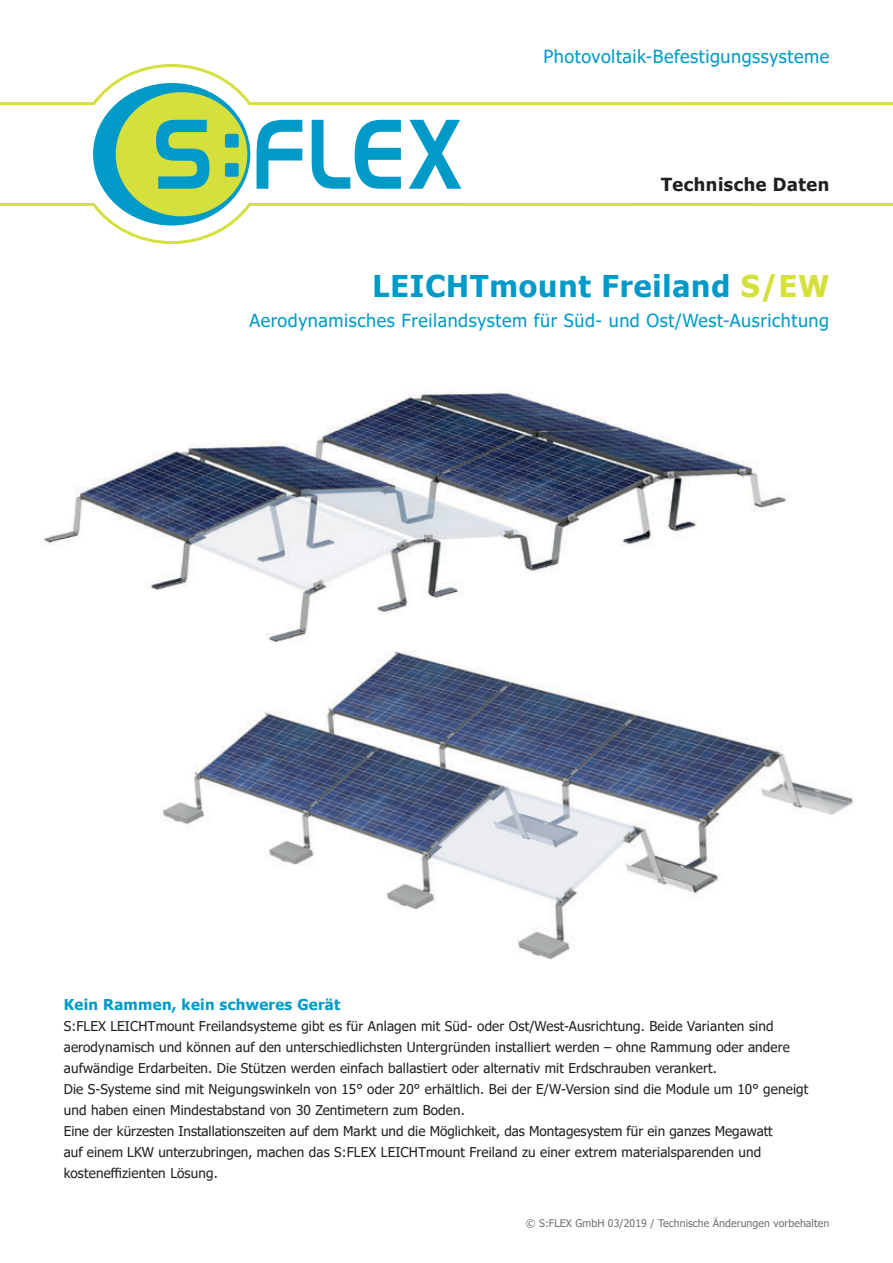
<style>
.page{position:relative;width:893px;height:1263px;background:#fff}
.page>*{position:absolute;margin:0;border:0;box-sizing:border-box;transform-origin:0 0}
.t1{font:700 30px "Tahoma";letter-spacing:.03em;color:#009ac8}
.t2{font:18px "Tahoma";letter-spacing:.03em;color:#009ac8}
.t3{font:700 18px "Tahoma";letter-spacing:.03em;color:#231f20}
.t4{font:700 15px "Tahoma";letter-spacing:.02em;color:#009ac8}
.t5{font:13.5px/21px "Tahoma";letter-spacing:.01em;color:#231f20}
.t6{font:10.5px "Tahoma";letter-spacing:.01em;color:#6d6f71}
.s1{color:#d6e03d}
</style>
<div class="page">
<svg style="left:0;top:202px;width:893px;height:43px"></svg>
<div style="left:93px;top:83px;width:157px;height:143px;background:#009ac8;border-radius:50%"></div>
<div style="left:116px;top:92px;width:131px;height:124px;background:#d6e03d;border-radius:50%"></div>
<svg style="left:225px;top:163px;width:14px;height:14px"></svg>
<svg style="left:225px;top:134px;width:14px;height:14px"></svg>
<svg style="left:409px;top:120px;width:52px;height:69px"></svg>
<svg style="left:312px;top:120px;width:89px;height:69px"></svg>
<svg style="left:257px;top:120px;width:45px;height:69px"></svg>
<svg style="left:156px;top:120px;width:54px;height:69px"></svg>
<svg style="left:0;top:64px;width:893px;height:43px"></svg>
<img style="left:162px;top:650px;width:691px;height:309px">
<img style="left:42px;top:391px;width:745px;height:251px">
<h2 class="t2" style="left:543px;top:45px;width:287px">Photovoltaik-Befestigungssysteme</h2>
<h2 class="t3" style="left:661px;top:172px;width:170px">Technische Daten</h2>
<h1 class="t1" style="left:373px;top:265px;width:458px">LEICHTmount Freiland <span class="s1">S/EW</span></h1>
<h2 class="t2" style="left:249px;top:308px;width:581px">Aerodynamisches Freilandsystem für Süd- und Ost/West-Ausrichtung</h2>
<p class="t4" style="left:64px;top:994px;width:278px">Kein Rammen, kein schweres Gerät</p>
<p class="t5" style="left:64px;top:1016px;width:746px">S:FLEX LEICHTmount Freilandsysteme gibt es für Anlagen mit Süd- oder Ost/West-Ausrichtung. Beide Varianten sind aerodynamisch und können auf den unterschiedlichsten Untergründen installiert werden – ohne Rammung oder andere aufwändige Erdarbeiten. Die Stützen werden einfach ballastiert oder alternativ mit Erdschrauben verankert.<br>Die S-Systeme sind mit Neigungswinkeln von 15° oder 20° erhältlich. Bei der E/W-Version sind die Module um 10° geneigt und haben einen Mindestabstand von 30 Zentimetern zum Boden.<br>Eine der kürzesten Installationszeiten auf dem Markt und die Möglichkeit, das Montagesystem für ein ganzes Megawatt<br>auf einem LKW unterzubringen, machen das S:FLEX LEICHTmount Freiland zu einer extrem materialsparenden und kosteneffizienten Lösung.</p>
<p class="t6" style="left:526px;top:1216px;width:305px">© S:FLEX GmbH 03/2019 / Technische Änderungen vorbehalten</p>
</div>
